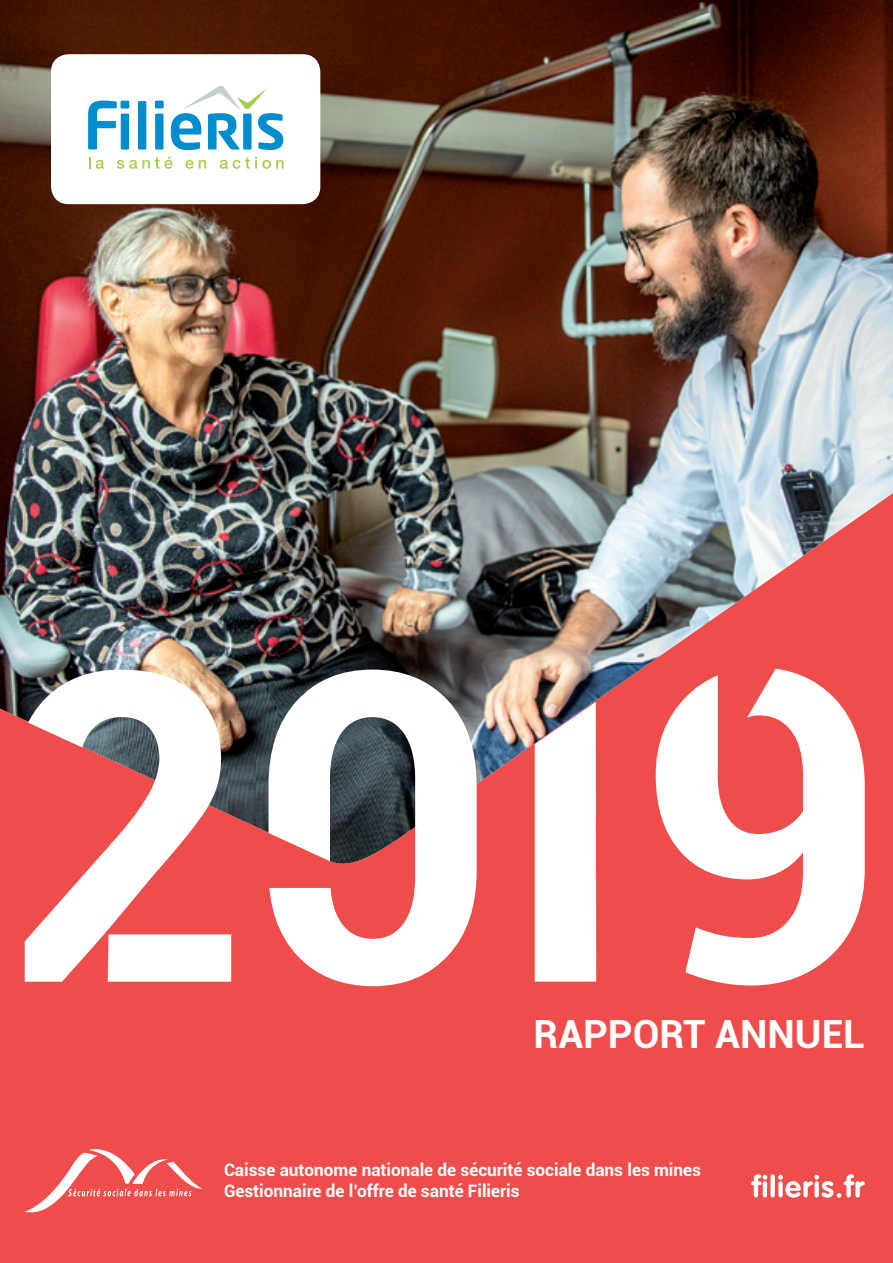
<style>
.page{position:relative;width:893px;height:1263px;background:#fff}
.page>*{position:absolute;margin:0;border:0;box-sizing:border-box;transform-origin:0 0}
.t1{font:700 432.75px "Roboto";color:#fff}
.t2{font:700 38.85px "Roboto";color:#fff}
.t3{font:700 17.1px/21.1px "Roboto";color:#fff}
</style>
<div class="page">
<div style="left:0;top:382px;width:893px;height:881px;background:#ef4d4b"></div>
<img style="left:0;top:0;width:893px;height:865px">
<div style="left:51px;top:54px;width:269px;height:150px;background:#fff;border-radius:18px"></div>
<svg style="left:89px;top:157px;width:1px;height:12px"></svg>
<svg style="left:96px;top:160px;width:8px;height:9px"></svg>
<svg style="left:117px;top:157px;width:55px;height:12px"></svg>
<svg style="left:186px;top:160px;width:20px;height:9px"></svg>
<svg style="left:220px;top:157px;width:64px;height:12px"></svg>
<div style="left:155px;top:101px;width:9px;height:7px;background:#008dce"></div>
<svg style="left:88px;top:101px;width:41px;height:49px"></svg>
<div style="left:138px;top:101px;width:8px;height:49px;background:#008dce"></div>
<div style="left:155px;top:114px;width:8px;height:36px;background:#008dce"></div>
<svg style="left:171px;top:85px;width:112px;height:65px"></svg>
<svg style="left:751px;top:1174px;width:16px;height:23px"></svg>
<svg style="left:771px;top:1174px;width:4px;height:23px"></svg>
<svg style="left:778px;top:1174px;width:87px;height:24px"></svg>
<svg style="left:535px;top:702px;width:61px;height:279px;background:#f4f3f3"></svg>
<svg style="left:212px;top:807px;width:176px;height:58px"></svg>
<svg style="left:0;top:710px;width:152px;height:132px"></svg>
<svg style="left:656px;top:668px;width:209px;height:317px;fill:#fff"></svg>
<svg style="left:718px;top:617px;width:82px;height:181px"></svg>
<svg style="left:24px;top:1149px;width:178px;height:64px"></svg>
<p class="t1" style="left:0;top:522px;width:498px">20</p>
<p class="t2" style="left:534px;top:1006px;width:333px">RAPPORT ANNUEL</p>
<p class="t3" style="left:224px;top:1159px;width:478px">Caisse autonome nationale de sécurité sociale dans les mines<br>Gestionnaire de l’offre de santé Filieris</p>
</div>
